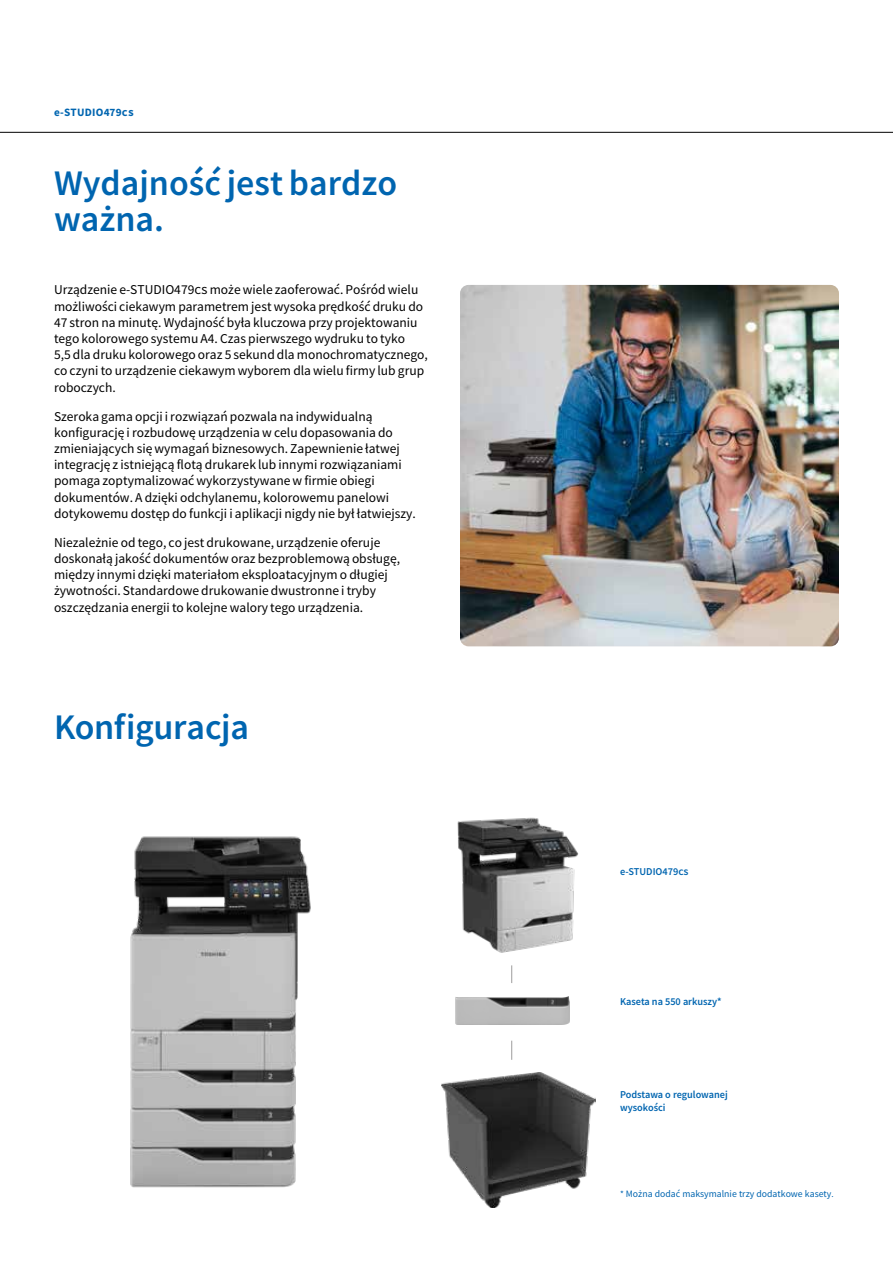
<style>
.page{position:relative;width:893px;height:1263px;background:#fff}
.page>*{position:absolute;margin:0;border:0;box-sizing:border-box;transform-origin:0 0}
.t1{font:500 36px/36px "Toshiba Sans";color:#0065b0}
.t2{font:13.5px/16.2px "Toshiba Sans";color:#000}
.t3{font:700 11.25px "Toshiba Sans";letter-spacing:.02em;color:#0065b0}
.t4{font:500 10.5px/12.6px "Toshiba Sans";color:#0065b0}
.t5{font:9.75px "Toshiba Sans";color:#0065b0}
.s1{font-size:9px}
</style>
<div class="page">
<img style="left:442px;top:1072px;width:153px;height:136px">
<hr style="left:0;top:132px;width:893px;height:1px;background:#000">
<svg style="left:511px;top:1041px;width:1px;height:19px"></svg>
<img style="left:457px;top:817px;width:122px;height:136px">
<img style="left:455px;top:996px;width:114px;height:29px">
<img style="left:460px;top:285px;width:379px;height:361px">
<svg style="left:511px;top:965px;width:1px;height:18px"></svg>
<img style="left:130px;top:836px;width:181px;height:352px">
<p class="t3" style="left:54px;top:104px;width:81px">e-STUDIO479cs</p>
<h1 class="t1" style="left:54px;top:165px;width:345px">Wydajność jest bardzo ważna.</h1>
<p class="t2" style="left:54px;top:282px;width:375px">Urządzenie e-STUDIO479cs może wiele zaoferować. Pośród wielu możliwości ciekawym parametrem jest wysoka prędkość druku do 47 stron na minutę. Wydajność była kluczowa przy projektowaniu tego kolorowego systemu A4. Czas pierwszego wydruku to tyko<br>5,5 dla druku kolorowego oraz 5 sekund dla monochromatycznego, co czyni to urządzenie ciekawym wyborem dla wielu firmy lub grup roboczych.</p>
<p class="t2" style="left:54px;top:408px;width:363px">Szeroka gama opcji i rozwiązań pozwala na indywidualną konfigurację i rozbudowę urządzenia w celu dopasowania do zmieniających się wymagań biznesowych. Zapewnienie łatwej integrację z istniejącą flotą drukarek lub innymi rozwiązaniami pomaga zoptymalizować wykorzystywane w firmie obiegi dokumentów. A dzięki odchylanemu, kolorowemu panelowi dotykowemu dostęp do funkcji i aplikacji nigdy nie był łatwiejszy.</p>
<p class="t2" style="left:54px;top:534px;width:348px">Niezależnie od tego, co jest drukowane, urządzenie oferuje doskonałą jakość dokumentów oraz bezproblemową obsługę, między innymi dzięki materiałom eksploatacyjnym o długiej żywotności. Standardowe drukowanie dwustronne i tryby oszczędzania energii to kolejne walory tego urządzenia.</p>
<h1 class="t1" style="left:54px;top:708px;width:196px">Konfiguracja</h1>
<p class="t4" style="left:620px;top:865px;width:70px">e-STUDIO479cs</p>
<p class="t4" style="left:620px;top:995px;width:103px">Kaseta na 550 arkuszy*</p>
<p class="t4" style="left:620px;top:1088px;width:109px">Podstawa o regulowanej wysokości</p>
<p class="t5" style="left:620px;top:1187px;width:215px"><span class="s1">*</span> Można dodać maksymalnie trzy dodatkowe kasety<span class="s1">.</span></p>
</div>
